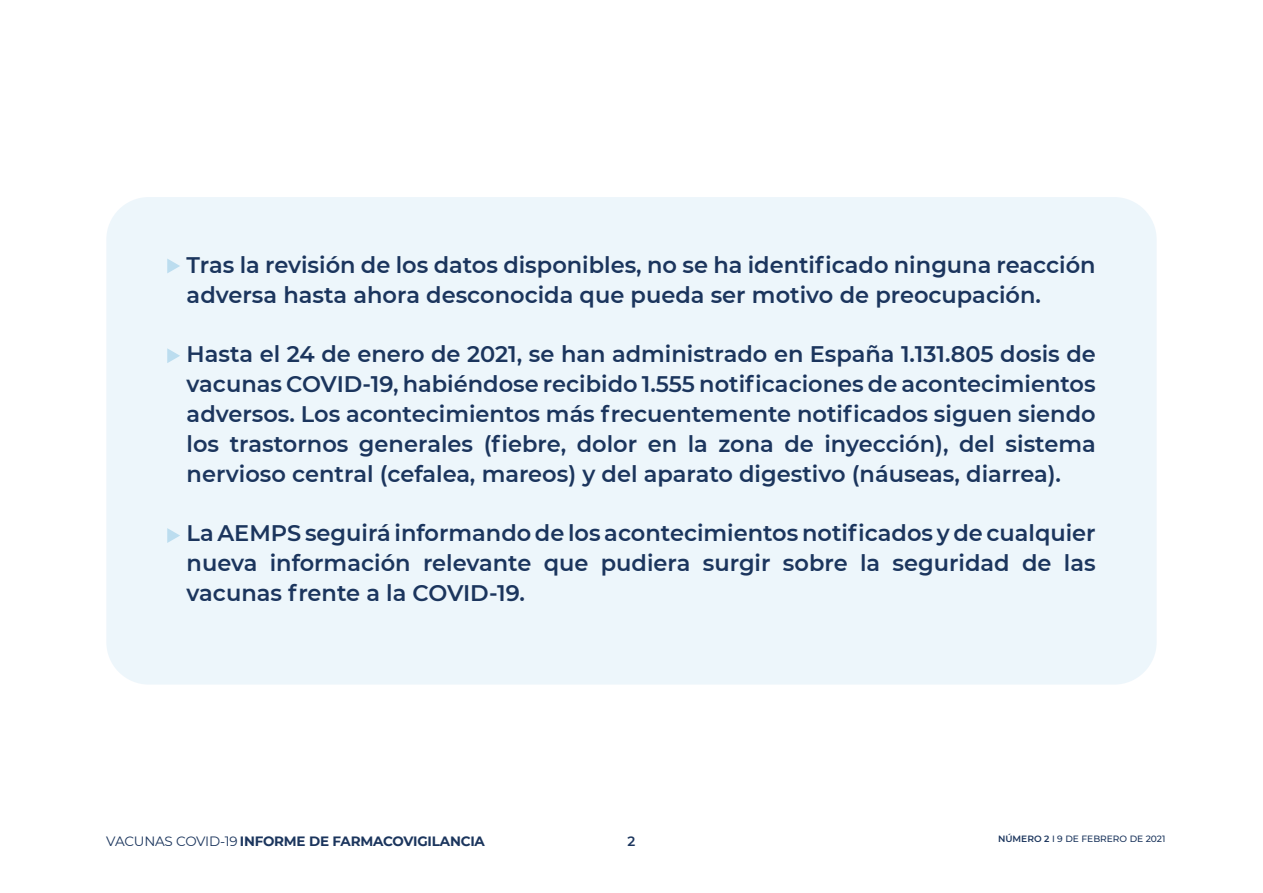
<style>
.page{position:relative;width:1263px;height:893px;background:#fff}
.page>*{position:absolute;margin:0;border:0;box-sizing:border-box;transform-origin:0 0}
.t1{font:600 22.5px/30px "Montserrat";color:#1b355d;text-align:justify}
.t2{font:700 13.5px "Montserrat";letter-spacing:-.015em;color:#1b355d}
.t3{font:600 13.5px "Montserrat";color:#1b355d}
.t4{font:500 9.15px "Montserrat";color:#1b355d}
.s1{font-weight:400}
.s2{font-weight:600}
</style>
<div class="page">
<div style="left:106px;top:197px;width:1051px;height:488px;background:#edf6fb;border-radius:43px"></div>
<svg style="left:167px;top:259px;width:13px;height:14px"></svg>
<svg style="left:167px;top:348px;width:13px;height:15px"></svg>
<svg style="left:167px;top:528px;width:13px;height:15px"></svg>
<p class="t1" style="left:187px;top:249px;width:910px">Tras la revisión de los datos disponibles, no se ha identificado ninguna reacción adversa hasta ahora desconocida que pueda ser motivo de preocupación.</p>
<p class="t1" style="left:187px;top:338px;width:911px">Hasta el 24 de enero de 2021, se han administrado en España 1.131.805 dosis de vacunas COVID-19, habiéndose recibido 1.555 notificaciones de acontecimientos adversos. Los acontecimientos más frecuentemente notificados siguen siendo los trastornos generales (fiebre, dolor en la zona de inyección), del sistema nervioso central (cefalea, mareos) y del aparato digestivo (náuseas, diarrea).</p>
<p class="t1" style="left:187px;top:517px;width:911px">La AEMPS seguirá informando de los acontecimientos notificados y de cualquier nueva información relevante que pudiera surgir sobre la seguridad de las vacunas frente a la COVID-19.</p>
<p class="t2" style="left:106px;top:831px;width:380px"><span class="s1">VACUNAS COVID-19</span> INFORME DE FARMACOVIGILANCIA</p>
<p class="t3" style="left:627px;top:831px;width:9px">2</p>
<p class="t4" style="left:998px;top:832px;width:169px"><span class="s2">NÚMERO 2</span> I 9 DE FEBRERO DE 2021</p>
</div>
